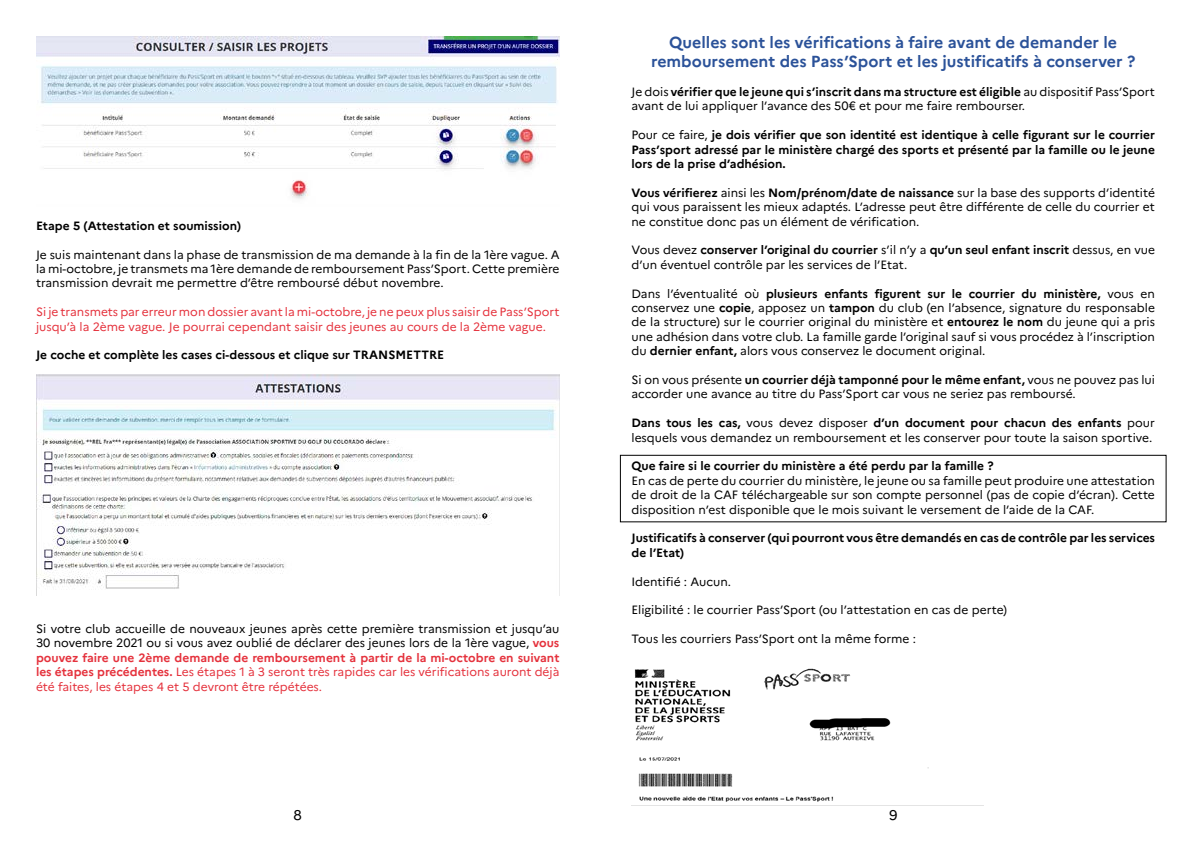
<style>
.page{position:relative;width:1191px;height:842px;background:#fff}
.page>*{position:absolute;margin:0;border:0;box-sizing:border-box;transform-origin:0 0}
.t1{font:700 16px/19.2px "Marianne";color:#2b5299;text-align:center}
.t2{font:14px "Marianne";color:#000}
.t3{font:12px/14.4px "Marianne";color:#000;text-align:justify}
.t4{font:700 12px/14.4px "Marianne";color:#000;text-align:justify}
.t5{font:12px/14.4px "Marianne";color:#e5323d}
.s1{font-weight:700;color:#e5323d}
.s2{color:#e5323d}
.s3{font-weight:700}
.s4{font-weight:400}
</style>
<div class="page">
<img style="left:36px;top:36px;width:523px;height:163px">
<img style="left:36px;top:374px;width:523px;height:221px">
<div style="left:620px;top:455px;width:546px;height:67px;border:1px solid #000"></div>
<img style="left:631px;top:668px;width:353px;height:138px">
<p class="t4" style="left:36px;top:218px;width:207px">Etape 5 (Attestation et soumission)</p>
<p class="t3" style="left:36px;top:247px;width:525px">Je suis maintenant dans la phase de transmission de ma demande à la fin de la 1ère vague. A la mi-octobre, je transmets ma 1ère demande de remboursement Pass’Sport. Cette première transmission devrait me permettre d’être remboursé début novembre.</p>
<p class="t5" style="left:36px;top:305px;width:525px">Si je transmets par erreur mon dossier avant la mi-octobre, je ne peux plus saisir de Pass’Sport jusqu’à la 2ème vague. Je pourrai cependant saisir des jeunes au cours de la 2ème vague.</p>
<p class="t4" style="left:36px;top:348px;width:410px">Je coche et complète les cases ci-dessous et clique sur TRANSMETTRE</p>
<p class="t3" style="left:36px;top:621px;width:525px">Si votre club accueille de nouveaux jeunes après cette première transmission et jusqu’au 30 novembre 2021 ou si vous avez oublié de déclarer des jeunes lors de la 1ère vague, <span class="s1">vous pouvez faire une 2ème demande de remboursement à partir de la mi-octobre en suivant les étapes précédentes.</span> <span class="s2">Les étapes 1 à 3 seront très rapides car les vérifications auront déjà été faites, les étapes 4 et 5 devront être répétées.</span></p>
<h1 class="t1" style="left:651px;top:33px;width:485px">Quelles sont les vérifications à faire avant de demander le remboursement des Pass’Sport et les justificatifs à conserver ?</h1>
<p class="t3" style="left:631px;top:85px;width:525px">Je dois <span class="s3">vérifier que le jeune qui s’inscrit dans ma structure est éligible</span> au dispositif Pass’Sport avant de lui appliquer l’avance des 50€ et pour me faire rembourser.</p>
<p class="t4" style="left:631px;top:128px;width:525px"><span class="s4">Pour ce faire,</span> je dois vérifier que son identité est identique à celle figurant sur le courrier Pass’sport adressé par le ministère chargé des sports et présenté par la famille ou le jeune lors de la prise d’adhésion.</p>
<p class="t3" style="left:631px;top:185px;width:525px"><span class="s3">Vous vérifierez</span> ainsi les <span class="s3">Nom/prénom/date de naissance</span> sur la base des supports d’identité qui vous paraissent les mieux adaptés. L’adresse peut être différente de celle du courrier et ne constitue donc pas un élément de vérification.</p>
<p class="t3" style="left:631px;top:243px;width:525px">Vous devez <span class="s3">conserver l’original du courrier</span> s’il n’y a <span class="s3">qu’un seul enfant inscrit</span> dessus, en vue d’un éventuel contrôle par les services de l’Etat.</p>
<p class="t3" style="left:631px;top:286px;width:525px">Dans l’éventualité où <span class="s3">plusieurs enfants figurent sur le courrier du ministère,</span> vous en conservez une <span class="s3">copie</span>, apposez un <span class="s3">tampon</span> du club (en l’absence, signature du responsable de la structure) sur le courrier original du ministère et <span class="s3">entourez le nom</span> du jeune qui a pris une adhésion dans votre club. La famille garde l’original sauf si vous procédez à l’inscription du <span class="s3">dernier enfant,</span> alors vous conservez le document original.</p>
<p class="t3" style="left:631px;top:373px;width:525px">Si on vous présente <span class="s3">un courrier déjà tamponné pour le même enfant,</span> vous ne pouvez pas lui accorder une avance au titre du Pass’Sport car vous ne seriez pas remboursé.</p>
<p class="t3" style="left:631px;top:416px;width:525px"><span class="s3">Dans tous les cas,</span> vous devez disposer <span class="s3">d’un document pour chacun des enfants</span> pour lesquels vous demandez un remboursement et les conserver pour toute la saison sportive.</p>
<p class="t4" style="left:631px;top:459px;width:364px">Que faire si le courrier du ministère a été perdu par la famille ?</p>
<p class="t3" style="left:631px;top:473px;width:525px">En cas de perte du courrier du ministère, le jeune ou sa famille peut produire une attestation de droit de la CAF téléchargeable sur son compte personnel (pas de copie d’écran). Cette disposition n’est disponible que le mois suivant le versement de l’aide de la CAF.</p>
<p class="t4" style="left:631px;top:531px;width:525px">Justificatifs à conserver (qui pourront vous être demandés en cas de contrôle par les services de l’Etat)</p>
<p class="t3" style="left:631px;top:574px;width:101px">Identifié : Aucun.</p>
<p class="t3" style="left:631px;top:603px;width:377px">Eligibilité : le courrier Pass’Sport (ou l’attestation en cas de perte)</p>
<p class="t3" style="left:631px;top:632px;width:286px">Tous les courriers Pass’Sport ont la même forme :</p>
<p class="t2" style="left:293px;top:806px;width:10px">8</p>
<p class="t2" style="left:889px;top:806px;width:10px">9</p>
</div>
